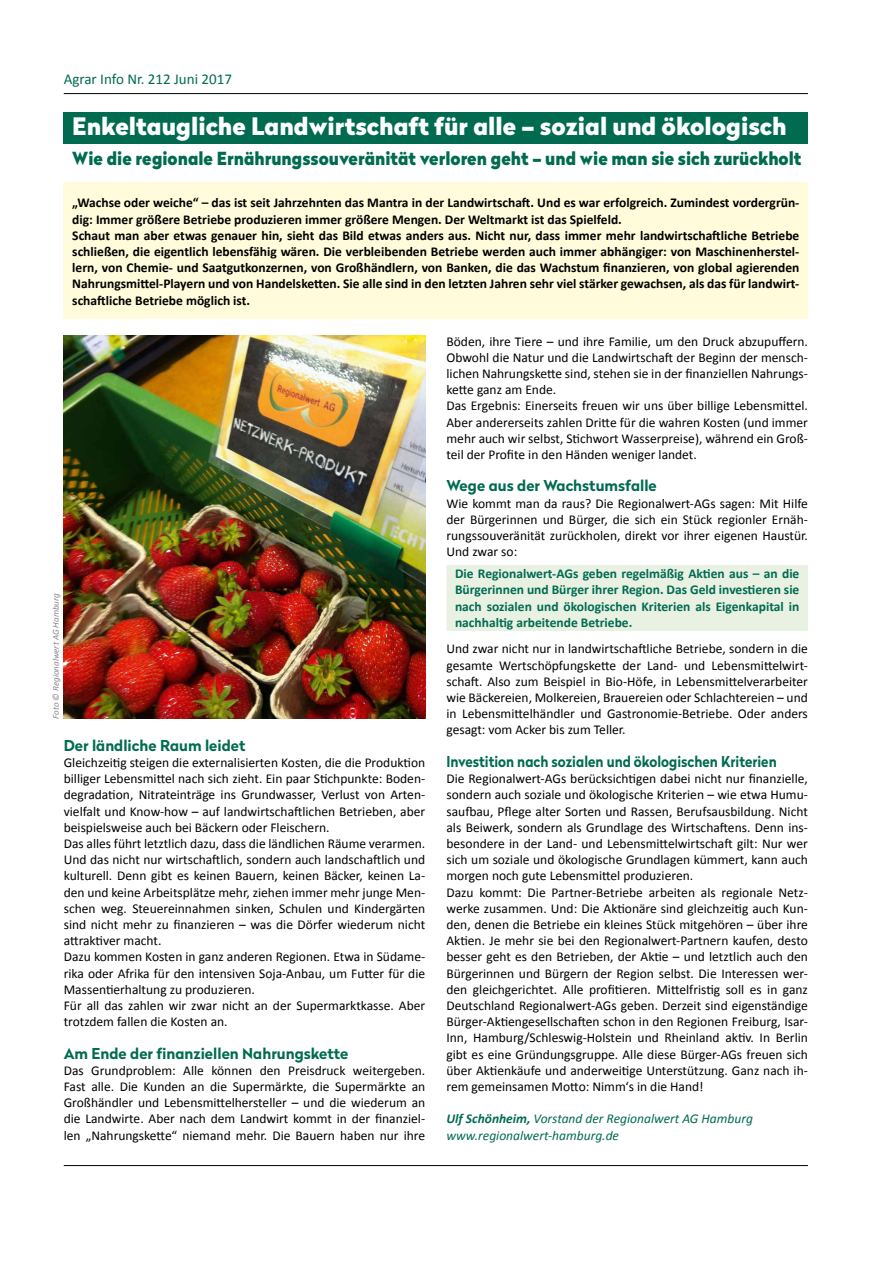
<style>
.page{position:relative;width:893px;height:1263px;background:#fff}
.page>*{position:absolute;margin:0;border:0;box-sizing:border-box;transform-origin:0 0}
.t1{font:900 24px "Radikal";color:#fff}
.t2{font:900 18px "Radikal";color:#006b51;scale:.94 1}
.t3{font:700 15px "Radikal";color:#006b51}
.t4{font:700 15px "Radikal";color:#006b51;scale:.9 1}
.t5{font:15px "Calibri";color:#006b51}
.t6{font:13.5px/16.2px "Calibri";color:#000}
.t7{font:700 13.5px/16.2px "Calibri";color:#000}
.t8{font:700 13.5px/16.2px "Calibri";color:#006b51;text-align:justify}
.t9{font:italic 13.5px/16.2px "Calibri";color:#006b51}
.t10{font:italic 9px "Calibri";color:#868786}
.s1{font-weight:700}
</style>
<div class="page">
<hr style="left:64px;top:93px;width:744px;height:1px;background:#000">
<hr style="left:64px;top:1165px;width:744px;height:1px;background:#000">
<div style="left:446px;top:565px;width:362px;height:66px;background:#e9f1e2"></div>
<img style="left:64px;top:336px;width:361px;height:383px">
<div style="left:64px;top:112px;width:744px;height:32px;background:#006b51"></div>
<div style="left:64px;top:183px;width:744px;height:136px;background:#fffbdb"></div>
<p class="t5" style="left:64px;top:69px;width:170px">Agrar Info Nr. 212 Juni 2017</p>
<h1 class="t1" style="left:72px;top:108px;width:716px">Enkeltaugliche Landwirtschaft für alle – sozial und ökologisch</h1>
<h2 class="t2" style="left:72px;top:145px;width:777px">Wie die regionale Ernährungssouveränität verloren geht – und wie man sie sich zurückholt</h2>
<p class="t7" style="left:72px;top:194px;width:729px">„Wachse oder weiche“ – das ist seit Jahrzehnten das Mantra in der Landwirtschaft. Und es war erfolgreich. Zumindest vordergrün&shy;dig: Immer größere Betriebe produzieren immer größere Mengen. Der Weltmarkt ist das Spielfeld.<br>Schaut man aber etwas genauer hin, sieht das Bild etwas anders aus. Nicht nur, dass immer mehr landwirtschaftliche Betriebe schließen, die eigentlich lebensfähig wären. Die verbleibenden Betriebe werden auch immer abhängiger: von Maschinenherstel&shy;lern, von Chemie- und Saatgutkonzernen, von Großhändlern, von Banken, die das Wachstum finanzieren, von global agierenden Nahrungsmittel-Playern und von Handelsketten. Sie alle sind in den letzten Jahren sehr viel stärker gewachsen, als das für landwirt&shy;schaftliche Betriebe möglich ist.</p>
<p class="t10" style="left:50px;top:719px;width:127px;rotate:-90deg">Foto © Regionalwert AG Hamburg</p>
<p class="t3" style="left:64px;top:734px;width:183px">Der ländliche Raum leidet</p>
<p class="t6" style="left:64px;top:754px;width:363px">Gleichzeitig steigen die externalisierten Kosten, die die Produktion billiger Lebensmittel nach sich zieht. Ein paar Stichpunkte: Boden&shy;degradation, Nitrateinträge ins Grundwasser, Verlust von Arten&shy;vielfalt und Know-how – auf landwirtschaftlichen Betrieben, aber beispielsweise auch bei Bäckern oder Fleischern.<br>Das alles führt letztlich dazu, dass die ländlichen Räume verarmen.<br>Und das nicht nur wirtschaftlich, sondern auch landschaftlich und kulturell. Denn gibt es keinen Bauern, keinen Bäcker, keinen La&shy;den und keine Arbeitsplätze mehr, ziehen immer mehr junge Men&shy;schen weg. Steuereinnahmen sinken, Schulen und Kindergärten sind nicht mehr zu finanzieren – was die Dörfer wiederum nicht attraktiver macht.<br>Dazu kommen Kosten in ganz anderen Regionen. Etwa in Südame&shy;rika oder Afrika für den intensiven Soja-Anbau, um Futter für die Massentierhaltung zu produzieren.<br>Für all das zahlen wir zwar nicht an der Supermarktkasse. Aber trotzdem fallen die Kosten an.</p>
<p class="t3" style="left:64px;top:1042px;width:286px">Am Ende der finanziellen Nahrungskette</p>
<p class="t6" style="left:64px;top:1061px;width:363px;text-align:justify">Das Grundproblem: Alle können den Preisdruck weitergeben.<br>Fast alle. Die Kunden an die Supermärkte, die Supermärkte an Großhändler und Lebensmittelhersteller – und die wiederum an die Landwirte. Aber nach dem Landwirt kommt in der finanziel&shy;len „Nahrungskette“ niemand mehr. Die Bauern haben nur ihre</p>
<p class="t6" style="left:446px;top:332px;width:363px">Böden, ihre Tiere – und ihre Familie, um den Druck abzupuffern.<br>Obwohl die Natur und die Landwirtschaft der Beginn der mensch&shy;lichen Nahrungskette sind, stehen sie in der finanziellen Nahrungs&shy;kette ganz am Ende.<br>Das Ergebnis: Einerseits freuen wir uns über billige Lebensmittel.<br>Aber andererseits zahlen Dritte für die wahren Kosten (und immer mehr auch wir selbst, Stichwort Wasserpreise), während ein Groß&shy;teil der Profite in den Händen weniger landet.</p>
<p class="t3" style="left:446px;top:475px;width:212px">Wege aus der Wachstumsfalle</p>
<p class="t6" style="left:446px;top:494px;width:363px;text-align:justify">Wie kommt man da raus? Die Regionalwert-AGs sagen: Mit Hilfe der Bürgerinnen und Bürger, die sich ein Stück regionler Ernäh&shy;rungssouveränität zurückholen, direkt vor ihrer eigenen Haustür.<br>Und zwar so:</p>
<p class="t8" style="left:455px;top:565px;width:346px">Die Regionalwert-AGs geben regelmäßig Aktien aus – an die Bürgerinnen und Bürger ihrer Region. Das Geld investieren sie nach sozialen und ökologischen Kriterien als Eigenkapital in nachhaltig arbeitende Betriebe.</p>
<p class="t6" style="left:446px;top:640px;width:363px;text-align:justify">Und zwar nicht nur in landwirtschaftliche Betriebe, sondern in die gesamte Wertschöpfungskette der Land- und Lebensmittelwirt&shy;schaft. Also zum Beispiel in Bio-Höfe, in Lebensmittelverarbeiter wie Bäckereien, Molkereien, Brauereien oder Schlachtereien – und in Lebensmittelhändler und Gastronomie-Betriebe. Oder anders gesagt: vom Acker bis zum Teller.</p>
<p class="t4" style="left:446px;top:750px;width:368px">Investition nach sozialen und ökologischen Kriterien</p>
<p class="t6" style="left:446px;top:770px;width:363px">Die Regionalwert-AGs berücksichtigen dabei nicht nur finanzielle, sondern auch soziale und ökologische Kriterien – wie etwa Humu&shy;saufbau, Pflege alter Sorten und Rassen, Berufsausbildung. Nicht als Beiwerk, sondern als Grundlage des Wirtschaftens. Denn ins&shy;besondere in der Land- und Lebensmittelwirtschaft gilt: Nur wer sich um soziale und ökologische Grundlagen kümmert, kann auch morgen noch gute Lebensmittel produzieren.<br>Dazu kommt: Die Partner-Betriebe arbeiten als regionale Netz&shy;werke zusammen. Und: Die Aktionäre sind gleichzeitig auch Kun&shy;den, denen die Betriebe ein kleines Stück mitgehören – über ihre Aktien. Je mehr sie bei den Regionalwert-Partnern kaufen, desto besser geht es den Betrieben, der Aktie – und letztlich auch den Bürgerinnen und Bürgern der Region selbst. Die Interessen wer&shy;den gleichgerichtet. Alle profitieren. Mittelfristig soll es in ganz Deutschland Regionalwert-AGs geben. Derzeit sind eigenständige Bürger-Aktiengesellschaften schon in den Regionen Freiburg, Isar-Inn, Hamburg/Schleswig-Holstein und Rheinland aktiv. In Berlin gibt es eine Gründungsgruppe. Alle diese Bürger-AGs freuen sich über Aktienkäufe und anderweitige Unterstützung. Ganz nach ih&shy;rem gemeinsamen Motto: Nimm‘s in die Hand!</p>
<p class="t9" style="left:446px;top:1110px;width:308px"><span class="s1">Ulf Schönheim,</span> Vorstand der Regionalwert AG Hamburg www.regionalwert-hamburg.de</p>
</div>
